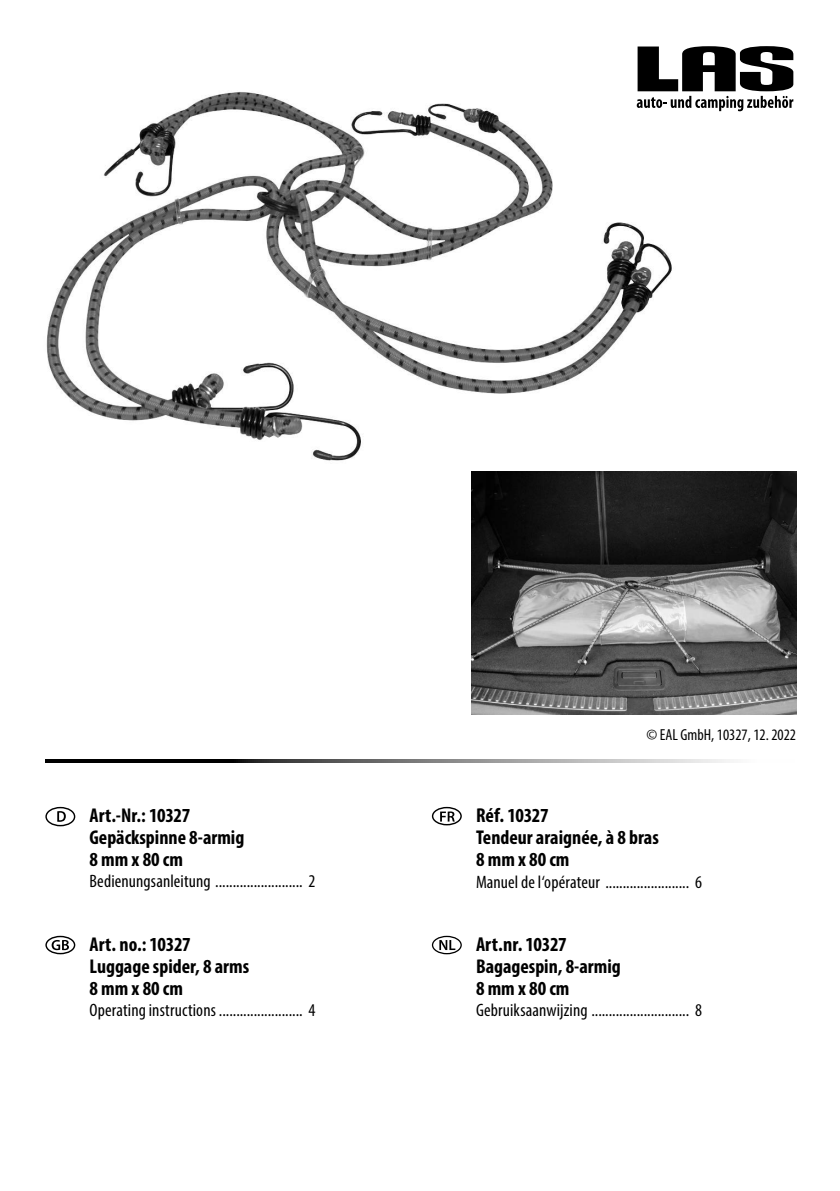
<style>
.page{position:relative;width:840px;height:1191px;background:#fff}
.page>*{position:absolute;margin:0;border:0;box-sizing:border-box;transform-origin:0 0}
.t1{font:700 condensed 20.2px "Myriad Pro";color:#000}
.t2{font:700 condensed 20px/22px "Myriad Pro";color:#010101}
.t3{font:700 condensed 20px "Myriad Pro";letter-spacing:-.01em;color:#000}
.t4{font:condensed 18px "Myriad Pro";letter-spacing:.005em;color:#000}
.t5{font:condensed 16px "Myriad Pro";color:#000}
.s1{font-size:20.2px;color:#000}
.s2{color:#000}
.s3{font-size:20px}
</style>
<div class="page">
<img style="left:46px;top:92px;width:635px;height:380px">
<svg style="left:636px;top:46px;width:156px;height:65px"></svg>
<div style="left:45px;top:807px;width:30px;height:19px;border:1px solid #000;border-radius:50%"></div>
<svg style="left:57px;top:811px;width:9px;height:11px"></svg>
<div style="left:45px;top:935px;width:30px;height:19px;border:1px solid #000;border-radius:50%"></div>
<svg style="left:52px;top:940px;width:17px;height:10px"></svg>
<div style="left:431px;top:807px;width:30px;height:18px;border:1px solid #000;border-radius:50%"></div>
<svg style="left:440px;top:811px;width:14px;height:10px"></svg>
<svg style="left:45px;top:759px;width:685px;height:4px;background:#696969"></svg>
<div style="left:431px;top:935px;width:30px;height:19px;border:1px solid #000;border-radius:50%"></div>
<svg style="left:439px;top:940px;width:16px;height:10px"></svg>
<img style="left:471px;top:472px;width:324px;height:242px">
<p class="t3" style="left:89px;top:802px;width:102px">Art.-Nr.: 10327</p>
<p class="t2" style="left:89px;top:826px;width:156px">Gepäckspinne 8-armig<br>8 mm x 80 cm</p>
<p class="t4" style="left:89px;top:870px;width:227px">Bedienungsanleitung ......................... 2</p>
<p class="t3" style="left:89px;top:931px;width:103px">Art. no.: 10327</p>
<p class="t2" style="left:89px;top:954px;width:161px">Luggage spider, 8 arms<br>8 mm x 80 cm</p>
<p class="t4" style="left:89px;top:999px;width:227px">Operating instructions ........................ 4</p>
<p class="t5" style="left:646px;top:725px;width:151px">© EAL GmbH, 10327, 12. 2022</p>
<p class="t2" style="left:475px;top:804px;width:184px"><span class="s1">Réf.</span> <span class="s2">10327<br></span>Tendeur araignée, à 8 bras<br>8 mm x 80 cm</p>
<p class="t4" style="left:475px;top:870px;width:227px">Manuel de l‘opérateur ........................ 6</p>
<p class="t1" style="left:475px;top:931px;width:92px">Art.nr. <span class="s3">10327</span></p>
<p class="t2" style="left:475px;top:954px;width:146px">Bagagespin, 8-armig<br>8 mm x 80 cm</p>
<p class="t4" style="left:475px;top:999px;width:227px">Gebruiksaanwijzing ............................ 8</p>
</div>
